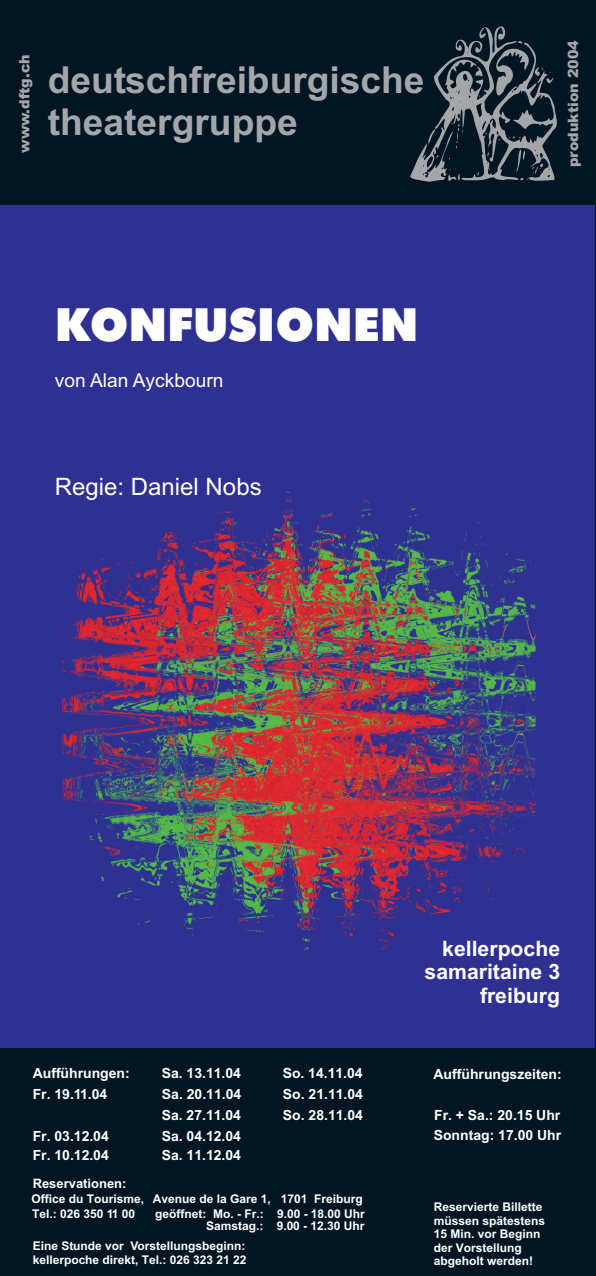
<style>
.page{position:relative;width:596px;height:1276px;background:#fff}
.page>*{position:absolute;margin:0;border:0;box-sizing:border-box;transform-origin:0 0}
.t1{font:45.8px "Futura X Blk BT";color:#fff}
.t2{font:700 37.2px/41.5px "Arial";color:#a5a6aa}
.t3{font:24px "Arial";color:#fff}
.t4{font:700 21.2px/23.7px "Arial";color:#fff;text-align:right}
.t5{font:19.2px "Arial";color:#fff}
.t6{font:900 14.3px "Arial";color:#a5a6aa}
.t7{font:700 14px "Arial";color:#fff}
.t8{font:700 13px "Arial";color:#fff}
.t9{font:700 12px/13.4px "Arial";color:#fff}
</style>
<div class="page">
<div style="left:0;top:0;width:595px;height:1276px;background:#011622"></div>
<img style="left:0;top:205px;width:594px;height:842px">
<svg style="left:410px;top:26px;width:147px;height:156px"></svg>
<p class="t6" style="left:19px;top:153px;width:100px;rotate:-90deg">www.dftg.ch</p>
<h2 class="t2" style="left:48px;top:63px;width:378px">deutschfreiburgische theatergruppe</h2>
<h1 class="t1" style="left:55px;top:306px;width:365px">KONFUSIONEN</h1>
<h3 class="t5" style="left:55px;top:373px;width:170px">von Alan Ayckbourn</h3>
<h3 class="t3" style="left:55px;top:477px;width:208px">Regie: Daniel Nobs</h3>
<p class="t6" style="left:568px;top:167px;width:129px;rotate:-90deg">produktion 2004</p>
<h3 class="t4" style="left:425px;top:938px;width:137px">kellerpoche samaritaine 3 freiburg</h3>
<p class="t7" style="left:33px;top:1068px;width:99px">Aufführungen:</p>
<p class="t7" style="left:162px;top:1068px;width:81px">Sa. 13.11.04</p>
<p class="t7" style="left:283px;top:1068px;width:82px">So. 14.11.04</p>
<p class="t7" style="left:434px;top:1069px;width:130px">Aufführungszeiten:</p>
<p class="t7" style="left:33px;top:1089px;width:76px">Fr. 19.11.04</p>
<p class="t7" style="left:162px;top:1089px;width:81px">Sa. 20.11.04</p>
<p class="t7" style="left:283px;top:1089px;width:82px">So. 21.11.04</p>
<p class="t7" style="left:162px;top:1110px;width:81px">Sa. 27.11.04</p>
<p class="t7" style="left:283px;top:1110px;width:82px">So. 28.11.04</p>
<p class="t7" style="left:434px;top:1110px;width:128px">Fr. + Sa.: 20.15 Uhr</p>
<p class="t7" style="left:33px;top:1131px;width:78px">Fr. 03.12.04</p>
<p class="t7" style="left:162px;top:1130px;width:81px">Sa. 04.12.04</p>
<p class="t7" style="left:33px;top:1150px;width:78px">Fr. 10.12.04</p>
<p class="t7" style="left:162px;top:1150px;width:81px">Sa. 11.12.04</p>
<p class="t7" style="left:434px;top:1130px;width:129px">Sonntag: 17.00 Uhr</p>
<p class="t8" style="left:33px;top:1178px;width:95px">Reservationen:</p>
<p class="t9" style="left:32px;top:1193px;width:333px;line-height:14.5px">Office du Tourisme, Avenue de la Gare 1, 1701 Freiburg<br>Tel.: 026 350 11 00</p>
<p class="t9" style="left:155px;top:1208px;width:211px;line-height:12.5px;text-align:right">geöffnet: Mo. - Fr.: 9.00 - 18.00 Uhr<br>Samstag.: 9.00 - 12.30 Uhr</p>
<p class="t9" style="left:434px;top:1202px;width:113px">Reservierte Billette müssen spätestens<br>15 Min. vor Beginn der Vorstellung abgeholt werden!</p>
<p class="t9" style="left:33px;top:1240px;width:215px">Eine Stunde vor Vorstellungsbeginn: kellerpoche direkt, Tel.: 026 323 21 22</p>
</div>
